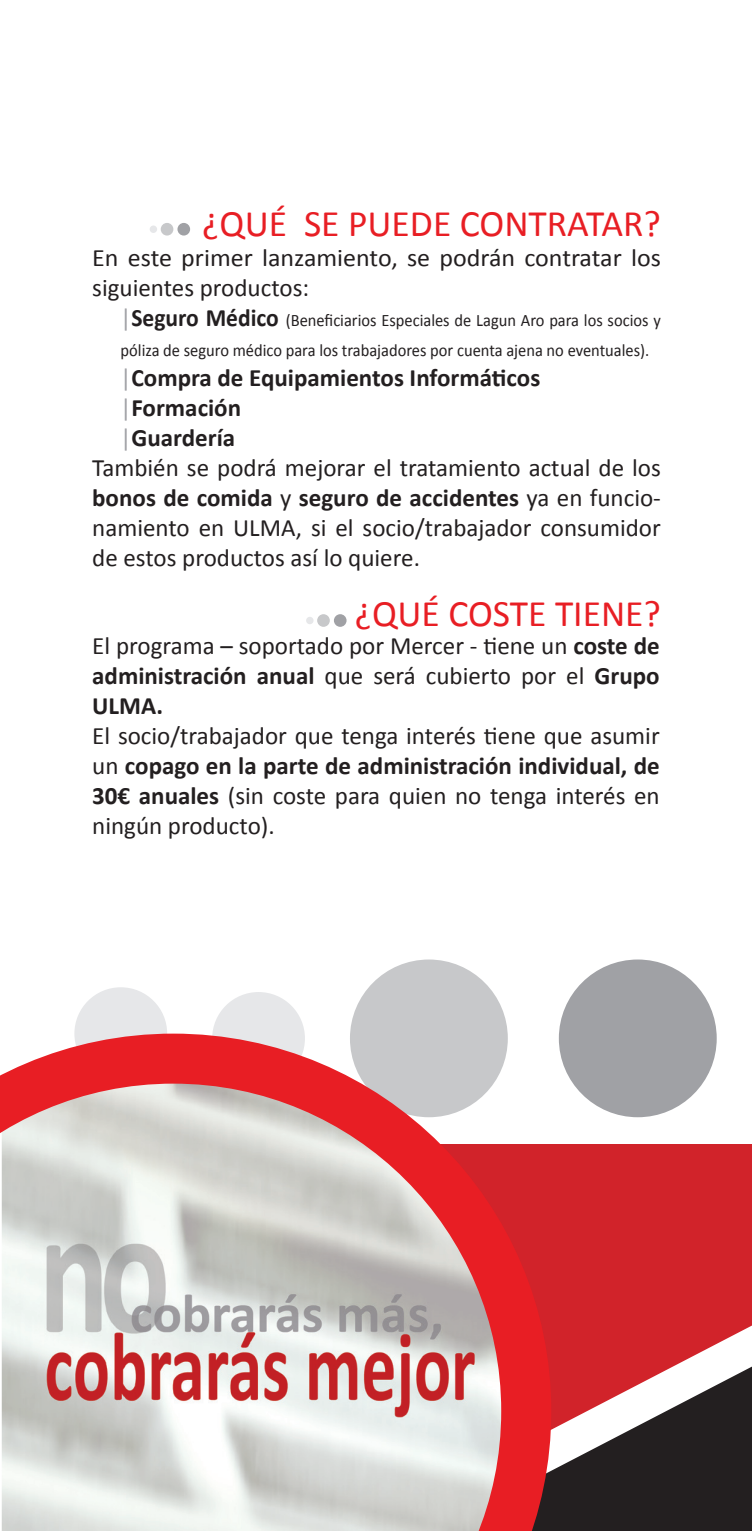
<style>
.page{position:relative;width:752px;height:1531px;background:#fff}
.page>*{position:absolute;margin:0;border:0;box-sizing:border-box;transform-origin:0 0}
.t1{font:37.5px "Calibri";color:#e81e24}
.t2{font:25px/30px "Calibri";color:#231f20;text-align:justify}
.t3{font:25px/30px "Calibri";color:#231f20;scale:1.04 1}
.t4{font:700 25px "Calibri";color:#231f20}
.t5{font:700 25px "Calibri";color:#231f20;scale:.94 1}
.t6{font:17.5px/30px "Calibri";color:#231f20;scale:.94 1}
.s1{font-size:25px;color:#a0a1a5}
.s2{font-weight:700;font-size:25px}
.s3{font-weight:400;color:#a0a1a5}
.s4{font-weight:400}
.s5{font-weight:700}
</style>
<div class="page">
<div style="left:212px;top:992px;width:93px;height:93px;background:#e6e7e9;border-radius:50%"></div>
<div style="left:350px;top:959px;width:157px;height:158px;background:#c7c8ca;border-radius:50%"></div>
<div style="left:558px;top:959px;width:158px;height:158px;background:#a0a1a5;border-radius:50%"></div>
<div style="left:150px;top:225px;width:7px;height:8px;background:#e6e7e9;border-radius:50%"></div>
<div style="left:161px;top:223px;width:12px;height:13px;background:#c7c8ca;border-radius:50%"></div>
<div style="left:177px;top:223px;width:13px;height:13px;background:#a0a1a5;border-radius:50%"></div>
<div style="left:306px;top:617px;width:7px;height:7px;background:#e6e7e9;border-radius:50%"></div>
<div style="left:317px;top:614px;width:12px;height:13px;background:#c7c8ca;border-radius:50%"></div>
<div style="left:334px;top:614px;width:12px;height:13px;background:#a0a1a5;border-radius:50%"></div>
<div style="left:11px;top:1144px;width:740px;height:387px;background:#d1232a"></div>
<svg style="left:674px;top:1326px;width:77px;height:40px"></svg>
<svg style="left:551px;top:1366px;width:200px;height:165px;fill:#231f20"></svg>
<div style="left:74px;top:987px;width:93px;height:93px;background:#e6e7e9;border-radius:50%"></div>
<svg style="left:0;top:1033px;width:551px;height:498px"></svg>
<h1 class="t1" style="left:202px;top:200px;width:460px">¿QUÉ SE PUEDE CONTRATAR?</h1>
<p class="t3" style="left:92px;top:243px;width:548px">En este primer lanzamiento, se podrán contratar los siguientes productos:</p>
<p class="t6" style="left:120px;top:306px;width:576px"><span class="s1">|</span><span class="s2">Seguro Médico</span> (Beneficiarios Especiales de Lagun Aro para los socios y póliza de seguro médico para los trabajadores por cuenta ajena no eventuales).</p>
<p class="t5" style="left:120px;top:362px;width:448px"><span class="s3">|</span>Compra de Equipamientos Informáticos</p>
<p class="t4" style="left:120px;top:392px;width:122px"><span class="s3">|</span>Formación</p>
<p class="t4" style="left:120px;top:422px;width:116px"><span class="s3">|</span>Guardería</p>
<p class="t2" style="left:92px;top:453px;width:570px">También se podrá mejorar el tratamiento actual de los</p>
<p class="t4" style="left:92px;top:482px;width:570px">bonos de comida <span class="s4">y</span> seguro de accidentes <span class="s4">ya en funcio-</span></p>
<p class="t2" style="left:92px;top:513px;width:570px">namiento en ULMA, si el socio/trabajador consumidor</p>
<p class="t2" style="left:92px;top:543px;width:329px">de estos productos así lo quiere.</p>
<h1 class="t1" style="left:354px;top:589px;width:307px">¿QUÉ COSTE TIENE?</h1>
<p class="t2" style="left:92px;top:631px;width:568px">El programa – soportado por Mercer - tiene un <span class="s5">coste de administración anual</span> que será cubierto por el <span class="s5">Grupo ULMA.</span></p>
<p class="t2" style="left:92px;top:721px;width:568px">El socio/trabajador que tenga interés tiene que asumir un <span class="s5">copago en la parte de administración individual, de 30€ anuales</span> (sin coste para quien no tenga interés en ningún producto).</p>
</div>
